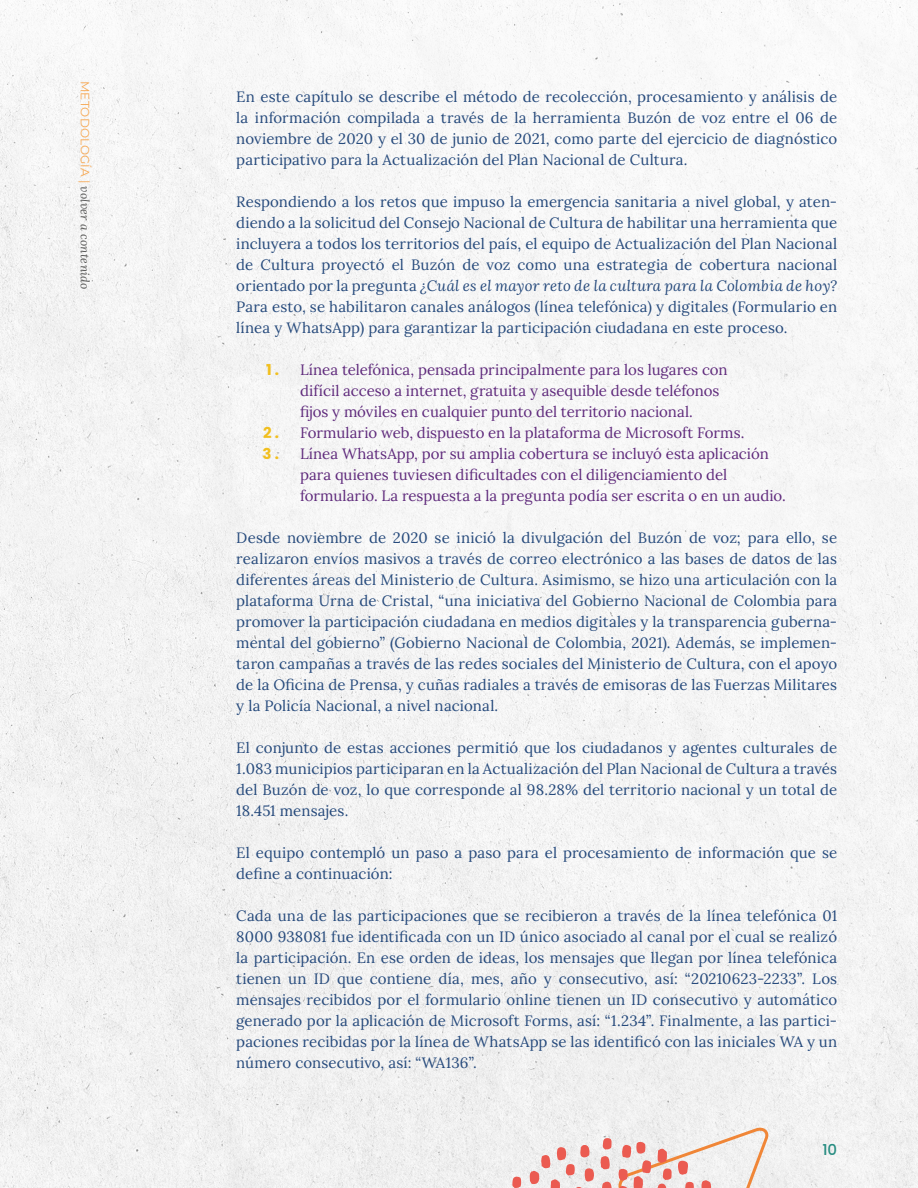
<style>
.page{position:relative;width:918px;height:1188px;background:#fff}
.page>*{position:absolute;margin:0;border:0;box-sizing:border-box;transform-origin:0 0}
.t1{font:15px/21px "Lora";letter-spacing:.01em;color:#264a7c;text-align:justify}
.t2{font:15px/21px "Lora";color:#5f2a7c}
.t3{font:700 15px "Poppins";color:#f1bf1f}
.t4{font:500 15px "Poppins";color:#268c81}
.t5{font:italic 12px "Lora";letter-spacing:.02em;color:#575756}
.s1{font-family:"Montserrat";font-style:normal;color:#f6a751}
.s2{font-style:italic}
</style>
<div class="page">
<img style="left:0;top:0;width:918px;height:1188px">
<svg style="left:602px;top:1182px;width:10px;height:6px"></svg>
<svg style="left:600px;top:1156px;width:10px;height:13px"></svg>
<svg style="left:603px;top:1138px;width:9px;height:12px"></svg>
<svg style="left:512px;top:1177px;width:9px;height:11px"></svg>
<svg style="left:529px;top:1144px;width:65px;height:44px"></svg>
<svg style="left:618px;top:1127px;width:155px;height:61px"></svg>
<p class="t5" style="left:93px;top:81px;width:210px;rotate:90deg"><span class="s1">METODOLOGÍA |</span> volver a contenido</p>
<p class="t1" style="left:236px;top:85px;width:602px">En este capítulo se describe el método de recolección, procesamiento y análisis de la información compilada a través de la herramienta Buzón de voz entre el 06 de noviembre de 2020 y el 30 de junio de 2021, como parte del ejercicio de diagnóstico participativo para la Actualización del Plan Nacional de Cultura.</p>
<p class="t1" style="left:236px;top:190px;width:602px">Respondiendo a los retos que impuso la emergencia sanitaria a nivel global, y aten&shy;diendo a la solicitud del Consejo Nacional de Cultura de habilitar una herramienta que incluyera a todos los territorios del país, el equipo de Actualización del Plan Nacional de Cultura proyectó el Buzón de voz como una estrategia de cobertura nacional orientado por la pregunta <span class="s2">¿Cuál es el mayor reto de la cultura para la Colombia de hoy?<br></span>Para esto, se habilitaron canales análogos (línea telefónica) y digitales (Formulario en línea y WhatsApp) para garantizar la participación ciudadana en este proceso.</p>
<p class="t3" style="left:266px;top:361px;width:14px">1 .</p>
<p class="t2" style="left:300px;top:358px;width:429px">Línea telefónica, pensada principalmente para los lugares con difícil acceso a internet, gratuita y asequible desde teléfonos fijos y móviles en cualquier punto del territorio nacional.</p>
<p class="t3" style="left:263px;top:424px;width:17px">2 .</p>
<p class="t2" style="left:300px;top:421px;width:446px">Formulario web, dispuesto en la plataforma de Microsoft Forms.</p>
<p class="t3" style="left:263px;top:445px;width:18px">3 .</p>
<p class="t2" style="left:300px;top:442px;width:487px">Línea WhatsApp, por su amplia cobertura se incluyó esta aplicación para quienes tuviesen dificultades con el diligenciamiento del formulario. La respuesta a la pregunta podía ser escrita o en un audio.</p>
<p class="t1" style="left:236px;top:526px;width:602px">Desde noviembre de 2020 se inició la divulgación del Buzón de voz; para ello, se realizaron envíos masivos a través de correo electrónico a las bases de datos de las diferentes áreas del Ministerio de Cultura. Asimismo, se hizo una articulación con la plataforma Urna de Cristal, “una iniciativa del Gobierno Nacional de Colombia para promover la participación ciudadana en medios digitales y la transparencia guberna&shy;mental del gobierno” (Gobierno Nacional de Colombia, 2021). Además, se implemen&shy;taron campañas a través de las redes sociales del Ministerio de Cultura, con el apoyo de la Oficina de Prensa, y cuñas radiales a través de emisoras de las Fuerzas Militares y la Policía Nacional, a nivel nacional.</p>
<p class="t1" style="left:236px;top:736px;width:602px">El conjunto de estas acciones permitió que los ciudadanos y agentes culturales de 1.083 municipios participaran en la Actualización del Plan Nacional de Cultura a través del Buzón de voz, lo que corresponde al 98.28% del territorio nacional y un total de 18.451 mensajes.</p>
<p class="t1" style="left:236px;top:841px;width:602px">El equipo contempló un paso a paso para el procesamiento de información que se define a continuación:</p>
<p class="t1" style="left:236px;top:904px;width:602px">Cada una de las participaciones que se recibieron a través de la línea telefónica 01<br>8000 938081 fue identificada con un ID único asociado al canal por el cual se realizó la participación. En ese orden de ideas, los mensajes que llegan por línea telefónica tienen un ID que contiene día, mes, año y consecutivo, así: “20210623-2233”. Los mensajes recibidos por el formulario online tienen un ID consecutivo y automático generado por la aplicación de Microsoft Forms, así: “1.234”. Finalmente, a las partici&shy;paciones recibidas por la línea de WhatsApp se las identificó con las iniciales WA y un número consecutivo, así: “WA136”.</p>
<p class="t4" style="left:822px;top:1142px;width:16px">10</p>
</div>
